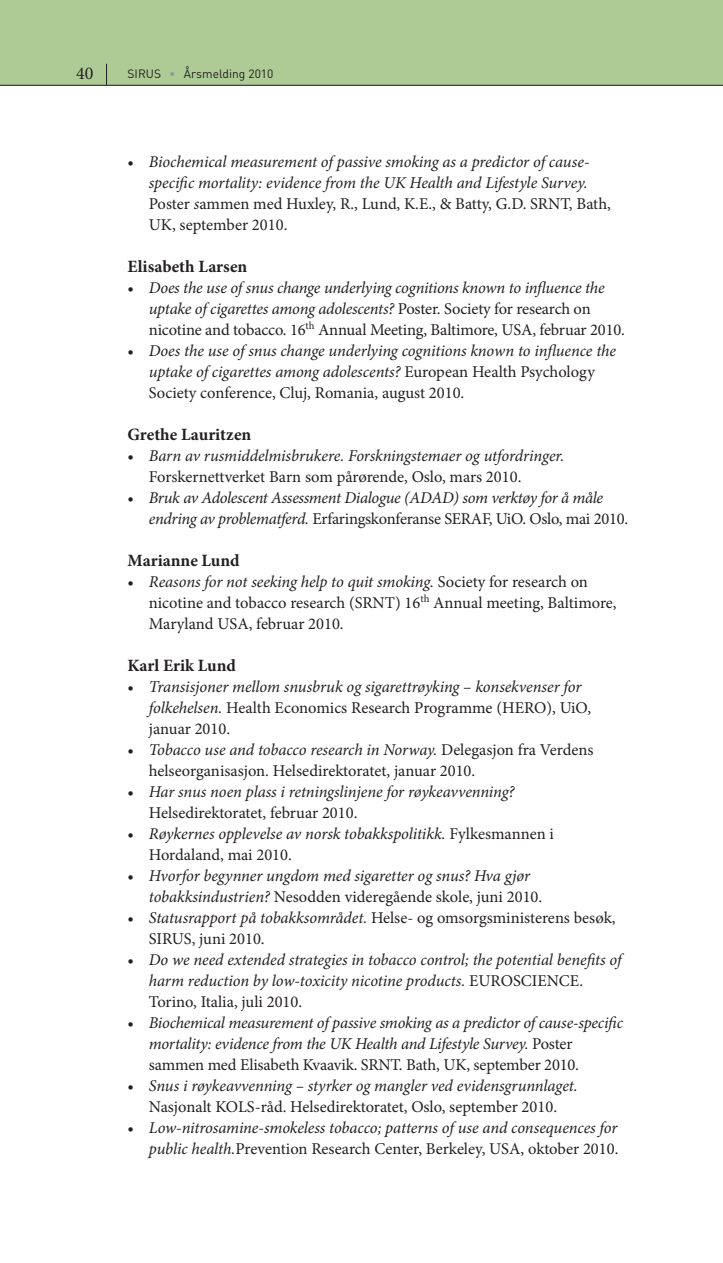
<style>
.page{position:relative;width:723px;height:1263px;background:#fff}
.page>*{position:absolute;margin:0;border:0;box-sizing:border-box;transform-origin:0 0}
.t1{font:18px "Minion Pro";color:#231f20}
.t2{font:700 17.25px "Minion Pro";color:#231f20}
.t3{font:italic 16.5px/21px "Minion Pro";letter-spacing:-.01em;color:#231f20}
.t4{font:16.5px/21px "Minion Pro";color:#231f20}
.t5{font:12px "DIN";color:#231f20}
.s1{font-weight:700;color:#939598}
.s2{font-style:normal}
.s3{font-style:italic}
</style>
<div class="page">
<div style="left:0;top:0;width:723px;height:85px;background:#aecb96"></div>
<hr style="left:0;top:85px;width:723px;height:1px;background:#231f20">
<svg style="left:106px;top:64px;width:1px;height:21px"></svg>
<p class="t1" style="left:76px;top:61px;width:19px">40</p>
<p class="t5" style="left:128px;top:66px;width:147px">SIRUS <span class="s1">•</span> Årsmelding 2010</p>
<p class="t3" style="left:149px;top:151px;width:464px;text-indent:-21px"><span class="s2">•</span> Biochemical measurement of passive smoking as a predictor of cause&shy;specific mortality: evidence from the UK Health and Lifestyle Survey.<br><span class="s2">Poster</span> s<span class="s2">ammen med Huxley, R., Lund, K.E., &amp; Batty, G.D. SRNT, Bath, UK, september 2010.</span></p>
<p class="t2" style="left:128px;top:254px;width:121px">Elisabeth Larsen</p>
<p class="t3" style="left:149px;top:277px;width:478px;text-indent:-21px"><span class="s2">•</span> Does the use of snus change underlying cognitions known to influence the uptake of cigarettes among adolescents? <span class="s2">Poster. Society for research on nicotine and tobacco. 16</span><sup>th</sup> <span class="s2">Annual Meeting, Baltimore, USA, februar 2010.</span></p>
<p class="t3" style="left:149px;top:340px;width:469px;text-indent:-21px"><span class="s2">•</span> Does the use of snus change underlying cognitions known to influence the uptake of cigarettes among adolescents? <span class="s2">European Health Psychology<br>Society conference, Cluj, Romania, august 2010.</span></p>
<p class="t2" style="left:128px;top:422px;width:125px">Grethe Lauritzen</p>
<p class="t3" style="left:149px;top:445px;width:417px;text-indent:-21px"><span class="s2">•</span> Barn av rusmiddelmisbrukere. Forskningstemaer og utfordringer.<br><span class="s2">Forskernettverket Barn som pårørende, Oslo, mars 2010.</span></p>
<p class="t3" style="left:149px;top:487px;width:481px;text-indent:-21px"><span class="s2">•</span> Bruk av Adolescent Assessment Dialogue (ADAD) som verktøy for å måle endring av problematferd. <span class="s2">Erfaringskonferanse SERAF, UiO. Oslo, mai 2010.</span></p>
<p class="t2" style="left:128px;top:548px;width:114px">Marianne Lund</p>
<p class="t4" style="left:149px;top:571px;width:469px;text-indent:-21px">• <span class="s3">Reasons for not seeking help to quit smoking.</span> Society for research on nicotine and tobacco research (SRNT) 16<sup>th</sup> Annual meeting, Baltimore,<br>Maryland USA, februar 2010.</p>
<p class="t2" style="left:128px;top:653px;width:110px">Karl Erik Lund</p>
<p class="t3" style="left:149px;top:676px;width:444px;text-indent:-21px"><span class="s2">•</span> Transisjoner mellom snusbruk og sigarettrøyking – konsekvenser for folkehelsen. <span class="s2">Health Economics Research Programme (HERO), UiO, januar 2010.</span></p>
<p class="t4" style="left:149px;top:739px;width:446px;text-indent:-21px">• <span class="s3">Tobacco use and tobacco research in Norway.</span> Delegasjon fra Verdens helseorganisasjon. Helsedirektoratet, januar 2010.</p>
<p class="t3" style="left:149px;top:781px;width:367px;text-indent:-21px"><span class="s2">•</span> Har snus noen plass i retningslinjene for røykeavvenning?<br><span class="s2">Helsedirektoratet, februar 2010.</span></p>
<p class="t3" style="left:149px;top:823px;width:407px;text-indent:-21px"><span class="s2">•</span> Røykernes opplevelse av norsk tobakkspolitikk. <span class="s2">Fylkesmannen i<br>Hordaland, mai 2010.</span></p>
<p class="t3" style="left:149px;top:865px;width:395px;text-indent:-21px"><span class="s2">•</span> Hvorfor begynner ungdom med sigaretter og snus? Hva gjør tobakksindustrien? <span class="s2">Nesodden videregående skole, juni 2010.</span></p>
<p class="t4" style="left:149px;top:907px;width:468px;text-indent:-21px">• <span class="s3">Statusrapport på tobakksområdet.</span> Helse- og omsorgsministerens besøk,<br>SIRUS, juni 2010.</p>
<p class="t3" style="left:149px;top:949px;width:474px;text-indent:-21px"><span class="s2">•</span> Do we need extended strategies in tobacco control; the potential benefits of harm reduction by low-toxicity nicotine products. <span class="s2">EUROSCIENCE.<br>Torino, Italia, juli 2010.</span></p>
<p class="t3" style="left:149px;top:1012px;width:476px;text-indent:-21px"><span class="s2">•</span> Biochemical measurement of passive smoking as a predictor of cause-specific mortality: evidence from the UK Health and Lifestyle Survey. <span class="s2">Poster sammen med Elisabeth Kvaavik. SRNT. Bath, UK, september 2010.</span></p>
<p class="t3" style="left:128px;top:1075px;width:452px;text-align:center"><span class="s2">•</span> Snus i røykeavvenning – styrker og mangler ved evidensgrunnlaget.<br><span class="s2">Nasjonalt KOLS-råd. Helsedirektoratet, Oslo, september 2010.</span></p>
<p class="t3" style="left:128px;top:1117px;width:492px;text-align:right"><span class="s2">•</span> Low-nitrosamine-smokeless tobacco; patterns of use and consequences for public health.<span class="s2">Prevention Research Center, Berkeley, USA, oktober 2010.</span></p>
</div>
